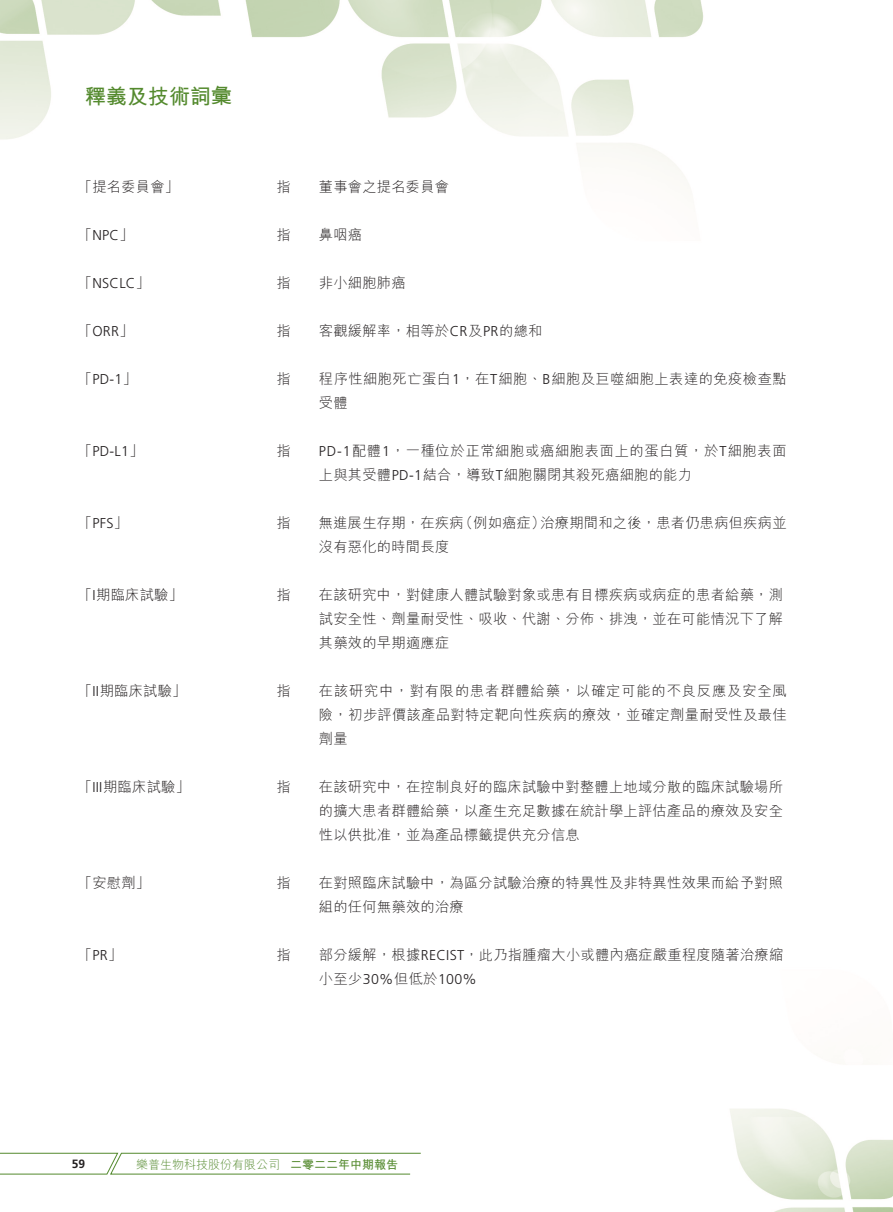
<style>
.page{position:relative;width:893px;height:1212px;background:#fff}
.page>*{position:absolute;margin:0;border:0;box-sizing:border-box;transform-origin:0 0}
.t1{font:700 21px "M Hei HK";color:#548a2e}
.t2{font:300 14.25px/24px "M Hei HK";letter-spacing:.02em;color:#231f20}
.t3{font:300 14.25px "Frutiger LT Std";letter-spacing:.02em;color:#231f20}
.t4{font:300 14.25px "M Hei HK";letter-spacing:.045em;color:#231f20}
.t5{font:300 14.25px "M Hei HK";letter-spacing:.06em;color:#231f20}
.t6{font:300 12px "M Hei HK";color:#548a2e}
.t7{font:700 12px "M Hei HK";color:#548a2e}
.t8{font:700 12px "Frutiger LT Std";color:#231f20}
.s1{font-family:"M Hei HK"}
.s2{font-family:"Frutiger LT Std"}
</style>
<div class="page">
<img style="left:0;top:0;width:893px;height:1212px">
<svg style="left:0;top:1152px;width:421px;height:23px"></svg>
<h1 class="t1" style="left:85px;top:81px;width:148px">釋義及技術詞彙</h1>
<p class="t2" style="left:78px;top:175px;width:103px">「提名委員會」</p>
<p class="t2" style="left:276px;top:175px;width:16px">指</p>
<p class="t2" style="left:319px;top:175px;width:132px">董事會之提名委員會</p>
<p class="t3" style="left:78px;top:227px;width:57px"><span class="s1">「</span>NPC<span class="s1">」</span></p>
<p class="t2" style="left:276px;top:223px;width:16px">指</p>
<p class="t2" style="left:319px;top:223px;width:45px">鼻咽癌</p>
<p class="t3" style="left:78px;top:275px;width:74px"><span class="s1">「</span>NSCLC<span class="s1">」</span></p>
<p class="t2" style="left:276px;top:271px;width:16px">指</p>
<p class="t2" style="left:319px;top:271px;width:88px">非小細胞肺癌</p>
<p class="t3" style="left:78px;top:323px;width:57px"><span class="s1">「</span>ORR<span class="s1">」</span></p>
<p class="t2" style="left:276px;top:319px;width:16px">指</p>
<p class="t2" style="left:319px;top:319px;width:225px">客觀緩解率，相等於<span class="s2">CR</span>及<span class="s2">PR</span>的總和</p>
<p class="t3" style="left:78px;top:371px;width:61px"><span class="s1">「</span>PD-1<span class="s1">」</span></p>
<p class="t2" style="left:276px;top:367px;width:16px">指</p>
<p class="t2" style="left:319px;top:367px;width:469px">程序性細胞死亡蛋白<span class="s2">1</span>，在<span class="s2">T</span>細胞、<span class="s2">B</span>細胞及巨噬細胞上表達的免疫檢查點</p>
<p class="t3" style="left:78px;top:443px;width:67px"><span class="s1">「</span> P D <span class="s1">」</span>1L-</p>
<p class="t2" style="left:276px;top:439px;width:16px">指</p>
<p class="t2" style="left:319px;top:391px;width:30px">受體</p>
<p class="t4" style="left:319px;top:444px;width:469px"><span class="s2">PD-1</span>配體<span class="s2">1</span>，一種位於正常細胞或癌細胞表面上的蛋白質，於<span class="s2">T</span>細胞表面</p>
<p class="t3" style="left:78px;top:515px;width:52px"><span class="s1">「</span>PFS<span class="s1">」</span></p>
<p class="t2" style="left:276px;top:511px;width:16px">指</p>
<p class="t2" style="left:319px;top:463px;width:375px">上與其受體<span class="s2">PD-1</span>結合，導致<span class="s2">T</span>細胞關閉其殺死癌細胞的能力</p>
<p class="t2" style="left:540px;top:511px;width:248px">治療期間和之後，患者仍患病但疾病並</p>
<p class="t2" style="left:319px;top:511px;width:146px">無進展生存期，在疾病</p>
<p class="t2" style="left:459px;top:511px;width:88px">（例如癌症）</p>
<p class="t2" style="left:78px;top:583px;width:107px">「<span class="s2">I</span>期臨床試驗」</p>
<p class="t2" style="left:276px;top:583px;width:16px">指</p>
<p class="t2" style="left:319px;top:535px;width:132px">沒有惡化的時間長度</p>
<p class="t2" style="left:319px;top:583px;width:465px">在該研究中，對健康人體試驗對象或患有目標疾病或病症的患者給藥，測</p>
<p class="t2" style="left:78px;top:679px;width:110px">「<span class="s2">II</span>期臨床試驗」</p>
<p class="t2" style="left:276px;top:679px;width:16px">指</p>
<p class="t2" style="left:319px;top:607px;width:465px">試安全性、劑量耐受性、吸收、代謝、分佈、排洩，並在可能情況下了解其藥效的早期適應症</p>
<p class="t5" style="left:319px;top:684px;width:469px">在該研究中，對有限的患者群體給藥，以確定可能的不良反應及安全風</p>
<p class="t2" style="left:78px;top:775px;width:113px">「<span class="s2">III</span>期臨床試驗」</p>
<p class="t2" style="left:276px;top:775px;width:16px">指</p>
<p class="t2" style="left:319px;top:703px;width:469px">險，初步評價該產品對特定靶向性疾病的療效，並確定劑量耐受性及最佳劑量</p>
<p class="t2" style="left:319px;top:775px;width:465px">在該研究中，在控制良好的臨床試驗中對整體上地域分散的臨床試驗場所</p>
<p class="t2" style="left:78px;top:871px;width:74px">「安慰劑」</p>
<p class="t2" style="left:276px;top:871px;width:16px">指</p>
<p class="t2" style="left:319px;top:799px;width:465px">的擴大患者群體給藥，以產生充足數據在統計學上評估產品的療效及安全性以供批准，並為產品標籤提供充分信息</p>
<p class="t2" style="left:319px;top:871px;width:465px">在對照臨床試驗中，為區分試驗治療的特異性及非特異性效果而給予對照</p>
<p class="t2" style="left:78px;top:943px;width:46px">「<span class="s2">PR</span>」</p>
<p class="t2" style="left:276px;top:943px;width:16px">指</p>
<p class="t2" style="left:319px;top:895px;width:146px">組的任何無藥效的治療</p>
<p class="t2" style="left:319px;top:943px;width:466px">部分緩解，根據<span class="s2">RECIST</span>，此乃指腫瘤大小或體內癌症嚴重程度隨著治療縮</p>
<p class="t3" style="left:319px;top:971px;width:159px"><span class="s1">小至少</span>30%<span class="s1">但低於</span>100%</p>
<p class="t8" style="left:72px;top:1157px;width:15px">59</p>
<p class="t6" style="left:136px;top:1158px;width:145px">樂普生物科技股份有限公司</p>
<p class="t7" style="left:290px;top:1156px;width:110px">二零二二年中期報告</p>
</div>
